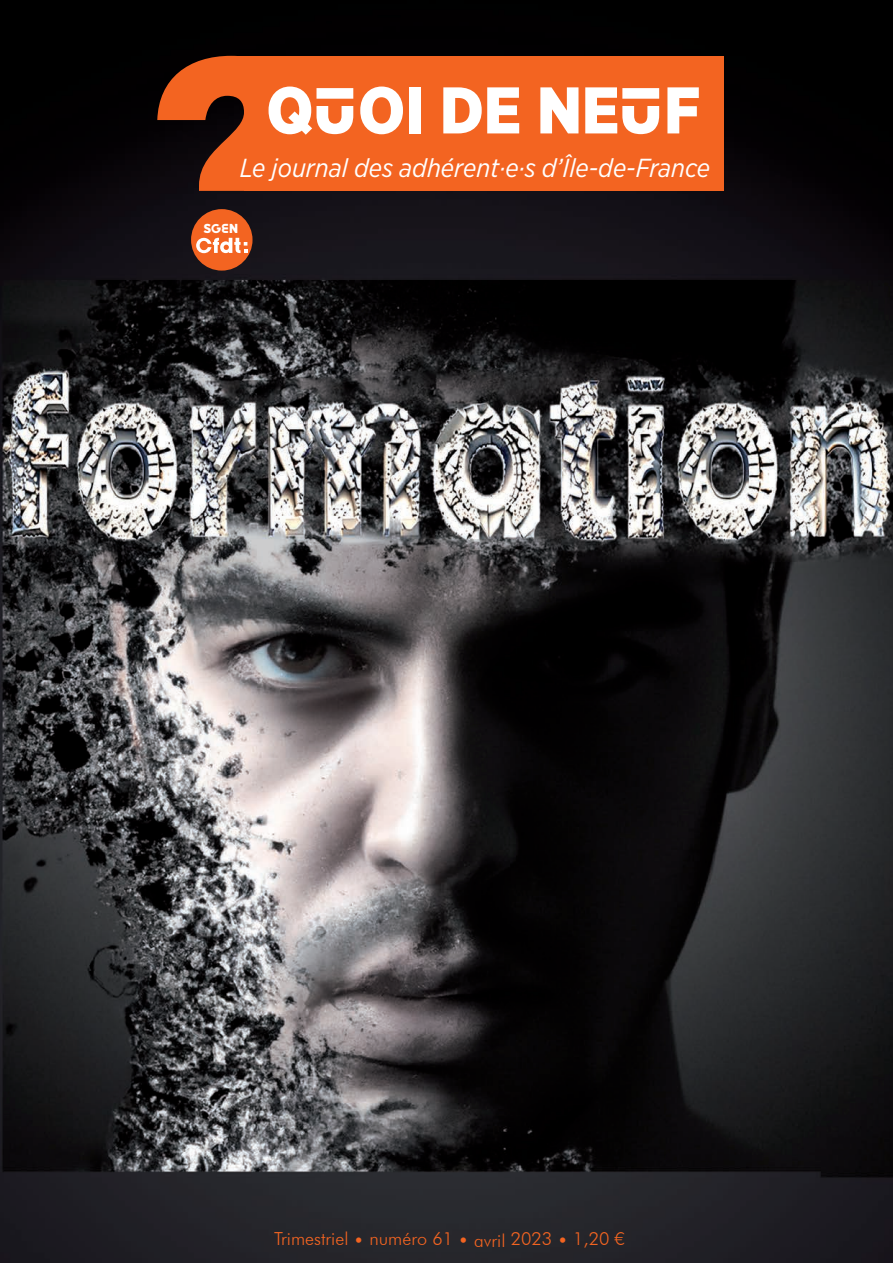
<style>
.page{position:relative;width:893px;height:1263px;background:#fff}
.page>*{position:absolute;margin:0;border:0;box-sizing:border-box;transform-origin:0 0}
.t1{font:900 65.85px "Gotham Narrow";color:#fff}
.t2{font:italic 26.1px "Gotham Narrow";color:#fff}
.t3{font:300 18px "Futura BT";color:#f36421}
.t4{font:900 condensed 13.05px "CFDT";color:#fff}
.s1{font-family:"CFDT";font-stretch:condensed}
</style>
<div class="page">
<img style="left:0;top:0;width:893px;height:1263px">
<div style="left:244px;top:56px;width:480px;height:135px;background:#f36421"></div>
<svg style="left:157px;top:56px;width:87px;height:135px;background:#7b3314"></svg>
<div style="left:191px;top:209px;width:62px;height:62px;background:#f36421;border-radius:50%"></div>
<svg style="left:196px;top:238px;width:51px;height:15px"></svg>
<div style="left:228px;top:56px;width:496px;height:24px;background:#f36421"></div>
<h1 class="t1" style="left:266px;top:67px;width:435px">Q<span class="s1">U</span>OI DE NE<span class="s1">U</span>F</h1>
<p class="t2" style="left:240px;top:151px;width:472px">Le journal des adhérent·e·s d’Île-de-France</p>
<p class="t4" style="left:204px;top:221px;width:36px">SGEN</p>
<p class="t3" style="left:274px;top:1228px;width:352px">Trimestriel • numéro 61 • avril 2023 • 1,20 €</p>
</div>
